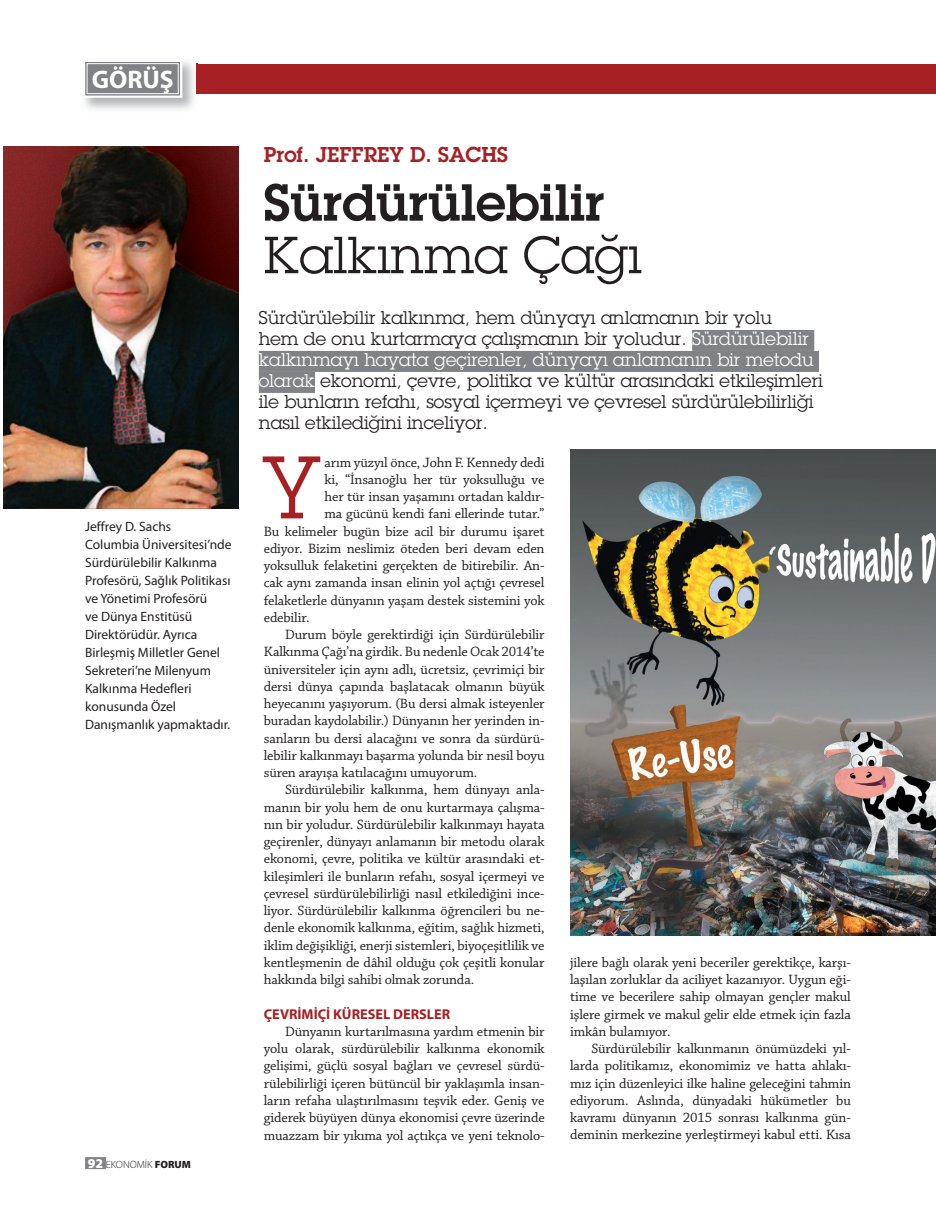
<style>
.page{position:relative;width:936px;height:1212px;background:#fff}
.page>*{position:absolute;margin:0;border:0;box-sizing:border-box;transform-origin:0 0}
.t1{font:86.7px "Lubalin Graph Turk";color:#a72023}
.t2{font:51px "Lubalin Graph Turk B";color:#231f20}
.t3{font:51px "Lubalin Graph Turk";color:#231f20}
.t4{font:700 25.5px "Myriad Pro";color:#fff}
.t5{font:21px "Lubalin Graph Turk B";color:#a72023}
.t6{font:18px/21px "Lubalin Graph Turk";color:#231f20}
.t7{font:14.25px/17.2px "Chaparral Pro";letter-spacing:-.01em;color:#231f20;text-align:justify}
.t8{font:700 14.25px "Myriad Pro";color:#a72023}
.t9{font:13.5px/18px "Myriad Pro";color:#231f20}
.t10{font:300 10.5px "Myriad Pro";color:#231f20}
.s1{font-weight:900;font-size:13.5px;color:#fff}
.s2{font-weight:900}
.s3{color:#fff}
</style>
<div class="page">
<div style="left:196px;top:64px;width:739px;height:30px;background:#a72023"></div>
<div style="left:692px;top:330px;width:122px;height:21px;background:#808285"></div>
<div style="left:259px;top:351px;width:559px;height:21px;background:#808285"></div>
<div style="left:259px;top:372px;width:56px;height:21px;background:#808285"></div>
<img style="left:84px;top:61px;width:113px;height:49px">
<img style="left:196px;top:64px;width:1px;height:30px">
<svg style="left:84px;top:61px;width:99px;height:38px;background:#959699"></svg>
<div style="left:87px;top:63px;width:91px;height:31px;border:1px solid #fff"></div>
<div style="left:85px;top:1157px;width:21px;height:12px;background:#808285"></div>
<img style="left:3px;top:147px;width:235px;height:361px">
<img style="left:570px;top:449px;width:365px;height:486px">
<h3 class="t4" style="left:92px;top:70px;width:83px">GÖRÜŞ</h3>
<p class="t9" style="left:85px;top:519px;width:148px">Jeffrey D. Sachs<br>Columbia Üniversitesi’nde<br>Sürdürülebilir Kalkınma<br>Profesörü, Sağlık Politikası ve Yönetimi Profesörü<br>ve Dünya Enstitüsü<br>Direktörüdür. Ayrıca<br>Birleşmiş Milletler Genel<br>Sekreteri’ne Milenyum<br>Kalkınma Hedefleri konusunda Özel<br>Danışmanlık yapmaktadır.</p>
<p class="t10" style="left:88px;top:1160px;width:105px"><span class="s1">92</span> EKONOMİK <span class="s2">FORUM</span></p>
<h3 class="t5" style="left:264px;top:140px;width:246px">Prof. JEFFREY D. SACHS</h3>
<h2 class="t2" style="left:264px;top:169px;width:342px">Sürdürülebilir</h2>
<h2 class="t3" style="left:264px;top:223px;width:379px">Kalkınma Çağı</h2>
<p class="t6" style="left:259px;top:307px;width:565px">Sürdürülebilir kalkınma, hem dünyayı anlamanın bir yolu<br>hem de onu kurtarmaya çalışmanın bir yoludur. <span class="s3">Sürdürülebilir kalkınmayı hayata geçirenler, dünyayı anlamanın bir metodu olarak</span> ekonomi, çevre, politika ve kültür arasındaki etkileşimleri ile bunların refahı, sosyal içermeyi ve çevresel sürdürülebilirliği nasıl etkilediğini inceliyor.</p>
<h1 class="t1" style="left:262px;top:433px;width:60px">Y</h1>
<p class="t7" style="left:324px;top:455px;width:221px">arım yüzyıl önce, John F. Kennedy dedi</p>
<p class="t7" style="left:324px;top:472px;width:221px">ki, “İnsanoğlu her tür yoksulluğu ve</p>
<p class="t7" style="left:324px;top:489px;width:221px">her tür insan yaşamını ortadan kaldır-</p>
<p class="t7" style="left:324px;top:506px;width:221px">ma gücünü kendi fani ellerinde tutar.”</p>
<p class="t7" style="left:264px;top:524px;width:282px">Bu kelimeler bugün bize acil bir durumu işaret</p>
<p class="t7" style="left:264px;top:541px;width:282px">ediyor. Bizim neslimiz öteden beri devam eden</p>
<p class="t7" style="left:264px;top:558px;width:282px">yoksulluk felaketini gerçekten de bitirebilir. An-</p>
<p class="t7" style="left:264px;top:575px;width:282px">cak aynı zamanda insan elinin yol açtığı çevresel</p>
<p class="t7" style="left:264px;top:593px;width:282px">felaketlerle dünyanın yaşam destek sistemini yok</p>
<p class="t7" style="left:264px;top:610px;width:47px">edebilir.</p>
<p class="t7" style="left:285px;top:627px;width:261px">Durum böyle gerektirdiği için Sürdürülebilir</p>
<p class="t7" style="left:264px;top:644px;width:282px">Kalkınma Çağı’na girdik. Bu nedenle Ocak 2014’te</p>
<p class="t7" style="left:264px;top:662px;width:282px">üniversiteler için aynı adlı, ücretsiz, çevrimiçi bir</p>
<p class="t7" style="left:264px;top:679px;width:282px">dersi dünya çapında başlatacak olmanın büyük</p>
<p class="t7" style="left:264px;top:696px;width:282px">heyecanını yaşıyorum. (Bu dersi almak isteyenler</p>
<p class="t7" style="left:264px;top:713px;width:282px">buradan kaydolabilir.) Dünyanın her yerinden in-</p>
<p class="t7" style="left:264px;top:731px;width:282px">sanların bu dersi alacağını ve sonra da sürdürü-</p>
<p class="t7" style="left:264px;top:748px;width:282px">lebilir kalkınmayı başarma yolunda bir nesil boyu</p>
<p class="t7" style="left:264px;top:765px;width:215px">süren arayışa katılacağını umuyorum.</p>
<p class="t7" style="left:285px;top:782px;width:261px">Sürdürülebilir kalkınma, hem dünyayı anla-</p>
<p class="t7" style="left:264px;top:800px;width:282px">manın bir yolu hem de onu kurtarmaya çalışma-</p>
<p class="t7" style="left:264px;top:817px;width:282px">nın bir yoludur. Sürdürülebilir kalkınmayı hayata</p>
<p class="t7" style="left:264px;top:834px;width:282px">geçirenler, dünyayı anlamanın bir metodu olarak</p>
<p class="t7" style="left:264px;top:851px;width:282px">ekonomi, çevre, politika ve kültür arasındaki et-</p>
<p class="t7" style="left:264px;top:869px;width:282px">kileşimleri ile bunların refahı, sosyal içermeyi ve</p>
<p class="t7" style="left:264px;top:886px;width:282px">çevresel sürdürülebilirliği nasıl etkilediğini ince-</p>
<p class="t7" style="left:264px;top:903px;width:282px">liyor. Sürdürülebilir kalkınma öğrencileri bu ne-</p>
<p class="t7" style="left:264px;top:920px;width:282px">denle ekonomik kalkınma, eğitim, sağlık hizmeti,</p>
<p class="t7" style="left:264px;top:938px;width:282px">iklim değişikliği, enerji sistemleri, biyoçeşitlilik ve</p>
<p class="t7" style="left:264px;top:955px;width:282px">kentleşmenin de dâhil olduğu çok çeşitli konular</p>
<p class="t7" style="left:264px;top:972px;width:212px">hakkında bilgi sahibi olmak zorunda.</p>
<p class="t8" style="left:264px;top:1008px;width:188px">ÇEVRİMİÇİ KÜRESEL DERSLER</p>
<p class="t7" style="left:264px;top:1024px;width:282px;text-indent:21px">Dünyanın kurtarılmasına yardım etmenin bir yolu olarak, sürdürülebilir kalkınma ekonomik gelişimi, güçlü sosyal bağları ve çevresel sürdü&shy;rülebilirliği içeren bütüncül bir yaklaşımla insan&shy;ların refaha ulaştırılmasını teşvik eder. Geniş ve giderek büyüyen dünya ekonomisi çevre üzerinde muazzam bir yıkıma yol açtıkça ve yeni teknolo-</p>
<p class="t7" style="left:570px;top:955px;width:282px">jilere bağlı olarak yeni beceriler gerektikçe, karşı&shy;laşılan zorluklar da aciliyet kazanıyor. Uygun eği&shy;time ve becerilere sahip olmayan gençler makul işlere girmek ve makul gelir elde etmek için fazla imkân bulamıyor.</p>
<p class="t7" style="left:570px;top:1041px;width:282px;text-indent:21px">Sürdürülebilir kalkınmanın önümüzdeki yıl&shy;larda politikamız, ekonomimiz ve hatta ahlakı&shy;mız için düzenleyici ilke haline geleceğini tahmin ediyorum. Aslında, dünyadaki hükümetler bu kavramı dünyanın 2015 sonrası kalkınma gün&shy;deminin merkezine yerleştirmeyi kabul etti. Kısa</p>
</div>
